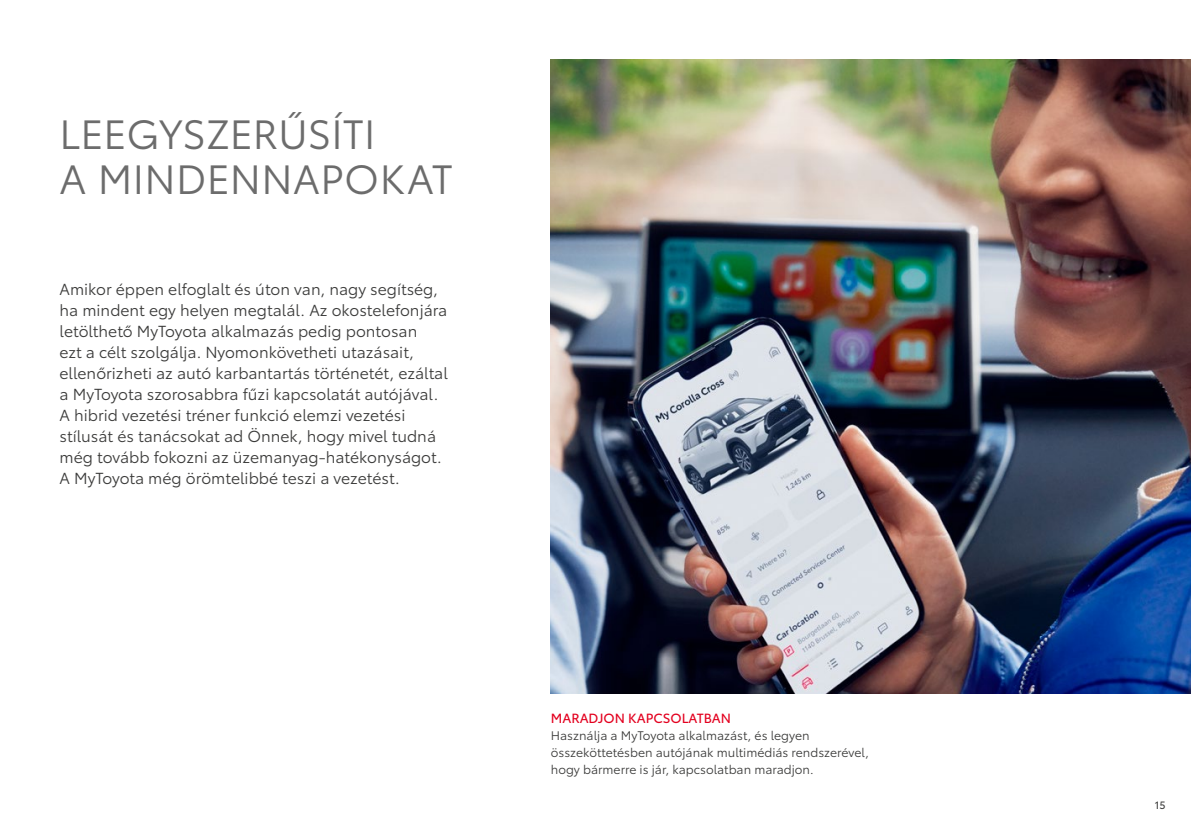
<style>
.page{position:relative;width:1191px;height:834px;background:#fff}
.page>*{position:absolute;margin:0;border:0;box-sizing:border-box;transform-origin:0 0}
.t1{font:40.25px/44.6px "Toyota Type";letter-spacing:.005em;color:#6c6c6c}
.t2{font:15.75px/21px "Toyota Type";color:#3b3b3a}
.t3{font:13.12px "Toyota Type";color:#e3001f}
.t4{font:12.25px/16.8px "Toyota Type";color:#3b3b3a}
.t5{font:10.5px "Toyota Type";color:#3b3b3a}
</style>
<div class="page">
<img style="left:551px;top:60px;width:640px;height:633px">
<h1 class="t1" style="left:60px;top:110px;width:395px">LEEGYSZERŰSÍTI<br>A MINDENNAPOKAT</h1>
<p class="t2" style="left:60px;top:277px;width:390px">Amikor éppen elfoglalt és úton van, nagy segítség, ha mindent egy helyen megtalál. Az okostelefonjára letölthető MyToyota alkalmazás pedig pontosan<br>ezt a célt szolgálja. Nyomonkövetheti utazásait, ellenőrizheti az autó karbantartás történetét, ezáltal a MyToyota szorosabbra fűzi kapcsolatát autójával.<br>A hibrid vezetési tréner funkció elemzi vezetési stílusát és tanácsokat ad Önnek, hogy mivel tudná még tovább fokozni az üzemanyag-hatékonyságot.<br>A MyToyota még örömtelibbé teszi a vezetést.</p>
<p class="t3" style="left:551px;top:708px;width:182px">MARADJON KAPCSOLATBAN</p>
<p class="t4" style="left:551px;top:726px;width:320px">Használja a MyToyota alkalmazást, és legyen összeköttetésben autójának multimédiás rendszerével, hogy bármerre is jár, kapcsolatban maradjon.</p>
<p class="t5" style="left:1155px;top:797px;width:12px">15</p>
</div>
